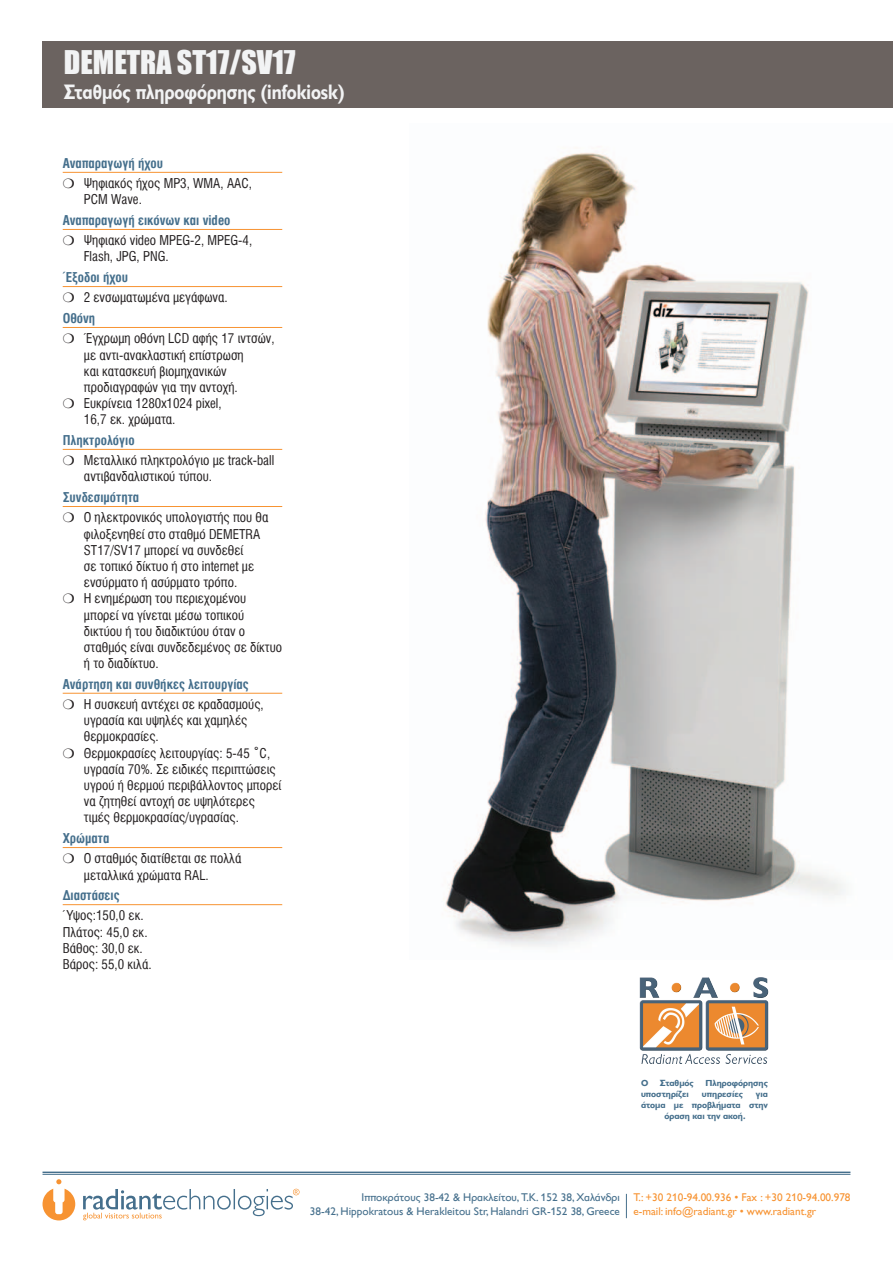
<style>
.page{position:relative;width:893px;height:1263px;background:#fff}
.page>*{position:absolute;margin:0;border:0;box-sizing:border-box;transform-origin:0 0}
.main_text{font:30px "Impact";color:#f2f3f4}
.main_text-2{font:700 21px "Gill Sans Hel TF";color:#f2f3f4;scale:.85 1}
.BBullets{font:13.5px/16.2px "UB Helvetica Cond";color:#231f20}
.bSpecTitle{font:13.5px "UB Helvetica Cond Bold";color:#456f8c}
.Fbullets{font:13.5px "UB Helvetica Cond";color:#231f20}
.address{font:11.25px "Gill Sans Hel TF";color:#456f8c}
.address-2{font:11.25px "Gill Sans Hel TF";color:#f79332}
.headers{font:700 9px "Gill Sans Hel TF";color:#456f8c}
</style>
<div class="page">
<svg style="left:43px;top:1179px;width:32px;height:41px"></svg>
<svg style="left:83px;top:1189px;width:216px;height:31px"></svg>
<svg style="left:626px;top:1194px;width:1px;height:24px"></svg>
<hr style="left:63px;top:172px;width:219px;height:1px;background:#f79332">
<hr style="left:63px;top:229px;width:219px;height:1px;background:#f79332">
<hr style="left:63px;top:286px;width:219px;height:1px;background:#f79332">
<hr style="left:63px;top:327px;width:219px;height:1px;background:#f79332">
<hr style="left:63px;top:449px;width:219px;height:1px;background:#f79332">
<hr style="left:63px;top:506px;width:219px;height:1px;background:#f79332">
<hr style="left:63px;top:693px;width:219px;height:1px;background:#f79332">
<hr style="left:63px;top:847px;width:219px;height:1px;background:#f79332">
<hr style="left:63px;top:904px;width:219px;height:1px;background:#f79332">
<div style="left:43px;top:41px;width:850px;height:67px;background:#6b6360"></div>
<hr style="left:43px;top:1171px;width:807px;height:2px;background:#456f8c">
<hr style="left:43px;top:1174px;width:807px;height:1px;background:#456f8c">
<img style="left:639px;top:977px;width:130px;height:87px">
<img style="left:443px;top:152px;width:403px;height:795px">
<p class="main_text" style="left:64px;top:43px;width:233px">DEMETRA ST17/SV17</p>
<p class="main_text-2" style="left:64px;top:81px;width:332px">Σταθμός πληροφόρησης (infokiosk)</p>
<p class="bSpecTitle" style="left:63px;top:155px;width:102px">Αναπαραγωγή ήχου</p>
<p class="BBullets" style="left:84px;top:175px;width:170px;text-indent:-21px">❍ Ψηφιακός ήχος MP3, WMA, AAC,<br>PCM Wave.</p>
<p class="bSpecTitle" style="left:63px;top:212px;width:169px">Αναπαραγωγή εικόνων και video</p>
<p class="BBullets" style="left:84px;top:232px;width:170px;text-indent:-21px">❍ Ψηφιακό video MPEG-2, MPEG-4,<br>Flash, JPG, PNG.</p>
<p class="bSpecTitle" style="left:63px;top:269px;width:67px">Έξοδοι ήχου</p>
<p class="BBullets" style="left:63px;top:290px;width:167px">❍ 2 ενσωματωμένα μεγάφωνα.</p>
<p class="bSpecTitle" style="left:63px;top:310px;width:34px">Oθόνη</p>
<p class="BBullets" style="left:84px;top:330px;width:192px;text-indent:-21px">❍ Έγχρωμη οθόνη LCD αφής 17 ιντσών, με αντι-ανακλαστική επίστρωση<br>και κατασκευή βιομηχανικών προδιαγραφών για την αντοχή.</p>
<p class="BBullets" style="left:84px;top:395px;width:139px;text-indent:-21px">❍ Ευκρίνεια 1280x1024 pixel,<br>16,7 εκ. χρώματα.</p>
<p class="bSpecTitle" style="left:63px;top:432px;width:73px">Πληκτρολόγιο</p>
<p class="BBullets" style="left:84px;top:452px;width:192px;text-indent:-21px">❍ Μεταλλικό πληκτρολόγιο με track-ball αντιβανδαλιστικού τύπου.</p>
<p class="bSpecTitle" style="left:63px;top:489px;width:78px">Συνδεσιμότητα</p>
<p class="BBullets" style="left:84px;top:509px;width:186px;text-indent:-21px">❍ O ηλεκτρονικός υπολογιστής που θα φιλοξενηθεί στο σταθμό DEMETRA<br>ST17/SV17 μπορεί να συνδεθεί<br>σε τοπικό δίκτυο ή στο internet με ενσύρματο ή ασύρματο τρόπο.</p>
<p class="BBullets" style="left:84px;top:590px;width:200px;text-indent:-21px">❍ Η ενημέρωση του περιεχομένου μπορεί να γίνεται μέσω τοπικού δικτύου ή του διαδικτύου όταν ο σταθμός είναι συνδεδεμένος σε δίκτυο ή το διαδίκτυο.</p>
<p class="bSpecTitle" style="left:63px;top:676px;width:188px">Ανάρτηση και συνθήκες λειτουργίας</p>
<p class="BBullets" style="left:84px;top:696px;width:181px;text-indent:-21px">❍ Η συσκευή αντέχει σε κραδασμούς, υγρασία και υψηλές και χαμηλές θερμοκρασίες.</p>
<p class="BBullets" style="left:84px;top:745px;width:199px;text-indent:-21px">❍ Θερμοκρασίες λειτουργίας: 5-45 °C, υγρασία 70%. Σε ειδικές περιπτώσεις υγρού ή θερμού περιβάλλοντος μπορεί να ζητηθεί αντοχή σε υψηλότερες τιμές θερμοκρασίας/υγρασίας.</p>
<p class="bSpecTitle" style="left:63px;top:830px;width:48px">Χρώματα</p>
<p class="BBullets" style="left:84px;top:850px;width:159px;text-indent:-21px">❍ O σταθμός διατίθεται σε πολλά μεταλλικά χρώματα RAL.</p>
<p class="bSpecTitle" style="left:63px;top:887px;width:58px">Διαστάσεις</p>
<p class="Fbullets" style="left:63px;top:908px;width:82px">Ύψος:150,0 εκ.</p>
<p class="Fbullets" style="left:63px;top:924px;width:86px">Πλάτος: 45,0 εκ.</p>
<p class="Fbullets" style="left:63px;top:940px;width:82px">Βάθος: 30,0 εκ.</p>
<p class="Fbullets" style="left:63px;top:956px;width:90px">Βάρος: 55,0 κιλά.</p>
<p class="headers" style="left:641px;top:1078px;width:9px">Ο</p>
<p class="headers" style="left:660px;top:1078px;width:35px">Σταθμός</p>
<p class="headers" style="left:705px;top:1078px;width:64px">Πληροφόρησης</p>
<p class="headers" style="left:641px;top:1089px;width:49px">υποστηρίζει</p>
<p class="headers" style="left:702px;top:1089px;width:43px">υπηρεσίες</p>
<p class="headers" style="left:756px;top:1089px;width:13px">για</p>
<p class="headers" style="left:641px;top:1100px;width:128px">άτομα με προβλήματα στην</p>
<p class="headers" style="left:664px;top:1111px;width:83px">όραση και την ακοή.</p>
<p class="address" style="left:361px;top:1192px;width:260px">Ιπποκράτους 38-42 &amp; Ηρακλείτου, Τ.Κ. 152 38, Χαλάνδρι</p>
<p class="address" style="left:310px;top:1205px;width:311px">38-42, Hippokratous &amp; Herakleitou Str, Halandri GR-152 38, Greece</p>
<p class="address-2" style="left:633px;top:1192px;width:219px">Τ.: +30 210-94.00.936 • Fax : +30 210-94.00.978</p>
<p class="address-2" style="left:633px;top:1205px;width:184px">e-mail: info@radiant.gr • www.radiant.gr</p>
</div>
